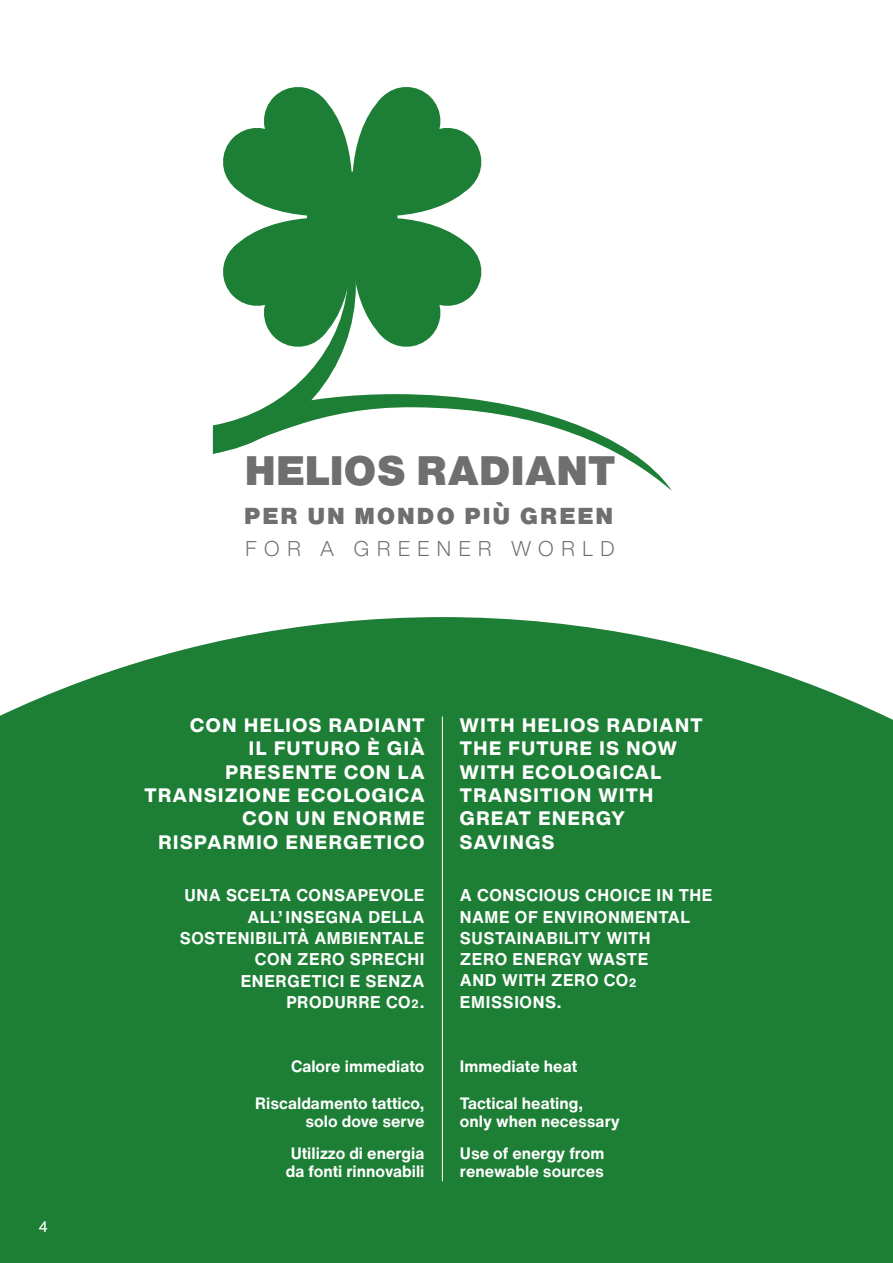
<style>
.page{position:relative;width:893px;height:1263px;background:#fff}
.page>*{position:absolute;margin:0;border:0;box-sizing:border-box;transform-origin:0 0}
.t1{font:900 40.5px "Helvetica Now Text";color:#706f6f}
.t2{font:900 22.65px "Helvetica Now Text";letter-spacing:.08em;color:#706f6f}
.t3{font:300 21px "Helvetica Now Display";letter-spacing:.36em;color:#706f6f}
.t4{font:800 19.2px/23.2px "Helvetica Now Display";letter-spacing:.085em;color:#fff;text-align:right}
.t5{font:700 16.8px/21.3px "Helvetica Now Text";letter-spacing:.035em;color:#fff;text-align:right}
.t6{font:700 16.2px/18.1px "Helvetica Now Text";color:#fff}
.t7{font:300 15px "Helvetica Now Text";color:#fff}
.s1{font-size:11.85px}
</style>
<div class="page">
<div style="left:0;top:617px;width:893px;height:646px;background:#1d7f35"></div>
<hr style="left:442px;top:716px;width:1px;height:465px;background:#fff">
<svg style="left:213px;top:87px;width:459px;height:404px"></svg>
<p class="t7" style="left:38px;top:1217px;width:11px">4</p>
<h1 class="t1" style="left:245px;top:442px;width:372px">HELIOS RADIANT</h1>
<h2 class="t2" style="left:244px;top:500px;width:371px">PER UN MONDO PIÙ GREEN</h2>
<p class="t3" style="left:246px;top:534px;width:371px">FOR A GREENER WORLD</p>
<p class="t4" style="left:145px;top:714px;width:281px">CON HELIOS RADIANT<br>IL FUTURO È GIÀ<br>PRESENTE CON LA<br>TRANSIZIONE ECOLOGICA<br>CON UN ENORME<br>RISPARMIO ENERGETICO</p>
<p class="t4" style="left:460px;top:714px;width:244px;text-align:left">WITH HELIOS RADIANT<br>THE FUTURE IS NOW<br>WITH ECOLOGICAL<br>TRANSITION WITH<br>GREAT ENERGY<br>SAVINGS</p>
<p class="t5" style="left:180px;top:885px;width:246px">UNA SCELTA CONSAPEVOLE<br>ALL’ INSEGNA DELLA<br>SOSTENIBILITÀ AMBIENTALE<br>CON ZERO SPRECHI<br>ENERGETICI E SENZA<br>PRODURRE CO<span class="s1">2</span>.</p>
<p class="t5" style="left:460px;top:885px;width:254px;text-align:left">A CONSCIOUS CHOICE IN THE<br>NAME OF ENVIRONMENTAL<br>SUSTAINABILITY WITH<br>ZERO ENERGY WASTE<br>AND WITH ZERO CO<span class="s1">2<br></span>EMISSIONS.</p>
<p class="t6" style="left:291px;top:1057px;width:135px">Calore immediato</p>
<p class="t6" style="left:460px;top:1057px;width:119px">Immediate heat</p>
<p class="t6" style="left:255px;top:1094px;width:171px;text-align:right">Riscaldamento tattico, solo dove serve</p>
<p class="t6" style="left:460px;top:1094px;width:161px">Tactical heating,<br>only when necessary</p>
<p class="t6" style="left:286px;top:1144px;width:140px;text-align:center">Utilizzo di energia da fonti rinnovabili</p>
<p class="t6" style="left:460px;top:1144px;width:146px">Use of energy from renewable sources</p>
</div>
